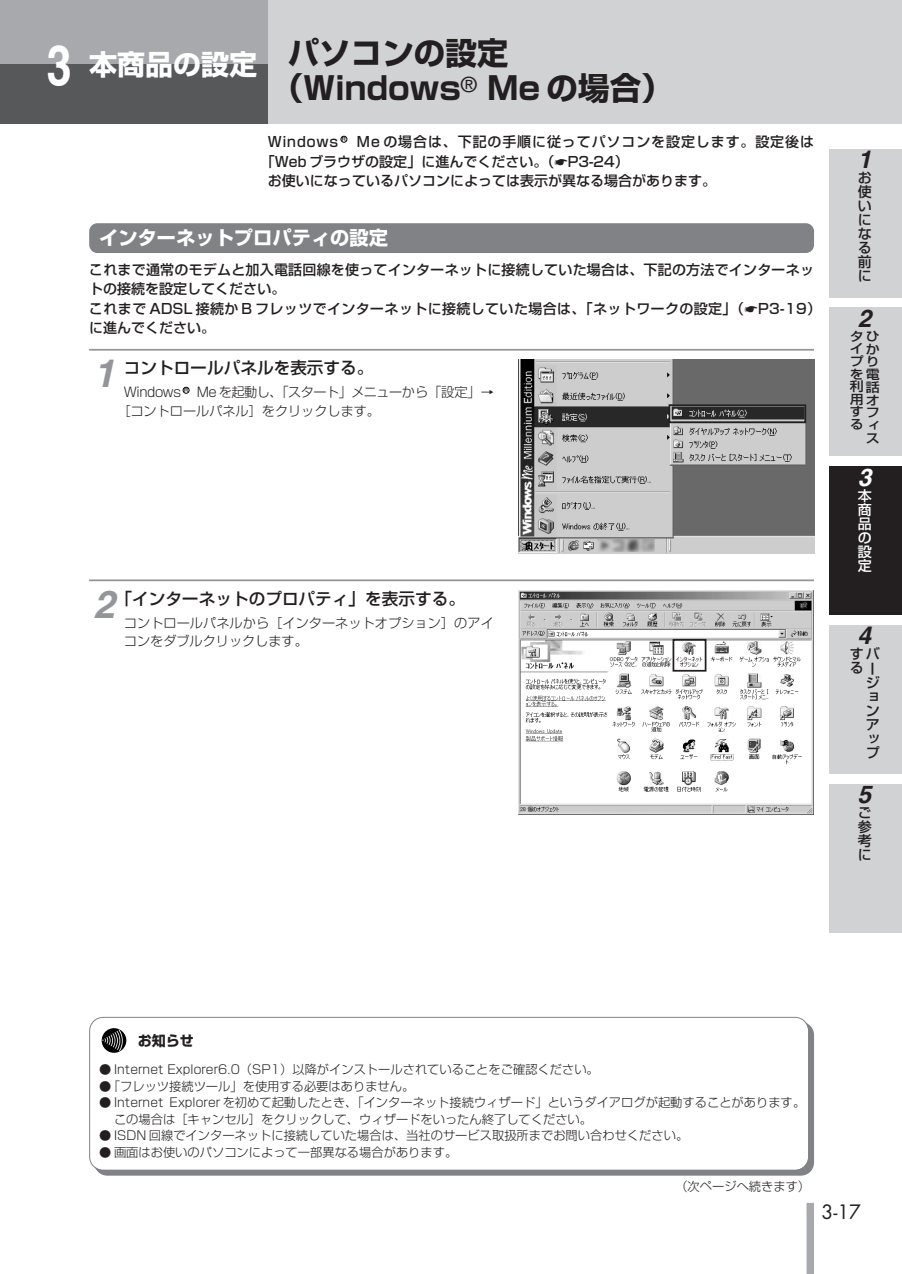
<style>
.page{position:relative;width:902px;height:1274px;background:#fff}
.page>*{position:absolute;margin:0;border:0;box-sizing:border-box;transform-origin:0 0}
.t1{font:italic 700 38.5px "Helvetica";color:#939598}
.t2{font:700 31.5px/35px "Shin Go";color:#231f20}
.t3{font:700 28px "Shin Go";color:#fff}
.t4{font:italic 700 24.5px "Helvetica";color:#231f20}
.t5{font:italic 700 24.5px "Helvetica";color:#fff}
.t6{font:700 19.25px "Shin Go";color:#fff}
.t7{font:19.25px "Futura";color:#231f20}
.t8{font:500 16.62px "Shin Go";color:#231f20}
.t9{font:500 14px/14px "Shin Go";letter-spacing:.015em;color:#231f20;text-align:justify}
.t10{font:500 14px "Shin Go";letter-spacing:.06em;color:#231f20}
.t11{font:500 14px/14px "Shin Go";color:#fff;text-align:justify}
.t12{font:700 14px "Shin Go";color:#231f20}
.t13{font:300 13.12px/18.4px "Shin Go";letter-spacing:-.02em;color:#231f20}
.t14{font:300 13.12px/18.4px "Shin Go";color:#231f20}
.t15{font:500 12.6px/12.8px "Shin Go";letter-spacing:.125em;color:#231f20;text-align:right;scale:1.11 1}
.t16{font:300 12.25px/16.6px "Shin Go";color:#231f20}
.t17{font:500 5.25px "Shin Go";color:#000}
.s1{font-family:"Helvetica";font-size:56px}
</style>
<div class="page">
<div style="left:0;top:0;width:901px;height:124px;background:#d1d2d4"></div>
<div style="left:806px;top:1203px;width:7px;height:71px;background:#a8a9ad"></div>
<div style="left:0;top:0;width:268px;height:69px;background:#a8a9ad"></div>
<div style="left:0;top:64px;width:268px;height:60px;background:#57585a"></div>
<svg style="left:341px;top:136px;width:6px;height:6px"></svg>
<div style="left:828px;top:149px;width:73px;height:149px;background:#d1d2d4"></div>
<div style="left:828px;top:308px;width:73px;height:148px;background:#d1d2d4"></div>
<div style="left:828px;top:466px;width:73px;height:149px;background:#231f20"></div>
<div style="left:828px;top:625px;width:73px;height:149px;background:#d1d2d4"></div>
<div style="left:828px;top:784px;width:73px;height:149px;background:#d1d2d4"></div>
<div style="left:94px;top:1022px;width:719px;height:154px;background:#808285;border-radius:13px"></div>
<div style="left:90px;top:1018px;width:718px;height:152px;background:#fff;border-radius:13px"></div>
<div style="left:89px;top:1017px;width:719px;height:154px;border:1px solid #808285;border-radius:14px"></div>
<svg style="left:102px;top:1028px;width:24px;height:25px"></svg>
<svg style="left:102px;top:1030px;width:21px;height:21px"></svg>
<div style="left:89px;top:223px;width:724px;height:30px;background:#808285;border-radius:8px"></div>
<svg style="left:183px;top:387px;width:6px;height:6px"></svg>
<hr style="left:89px;top:349px;width:724px;height:2px;background:#939598">
<img style="left:518px;top:360px;width:295px;height:194px">
<hr style="left:89px;top:579px;width:724px;height:2px;background:#939598">
<img style="left:518px;top:590px;width:295px;height:225px">
<svg style="left:667px;top:403px;width:139px;height:270px"></svg>
<h3 class="t3" style="left:47px;top:54px;width:212px"><span class="s1">3</span> 本商品の設定</h3>
<h2 class="t2" style="left:272px;top:40px;width:402px;text-indent:16px">パソコンの設定（Windows<sup>®</sup> Me の場合）</h2>
<p class="t10" style="left:268px;top:137px;width:72px">Windows</p>
<p class="t10" style="left:357px;top:137px;width:458px">Me の場合は、下記の手順に従ってパソコンを設定します。設定後は</p>
<p class="t9" style="left:261px;top:156px;width:369px">「Web ブラウザの設定」に進んでください。（☛P3-24）</p>
<p class="t9" style="left:268px;top:175px;width:450px">お使いになっているパソコンによっては表示が異なる場合があります。</p>
<p class="t17" style="left:342px;top:137px;width:5px">R</p>
<h3 class="t6" style="left:99px;top:231px;width:290px">インターネットプロパティの設定</h3>
<p class="t9" style="left:89px;top:262px;width:733px;line-height:19.2px;text-align:left">これまで通常のモデムと加入電話回線を使ってインターネットに接続していた場合は、下記の方法でインターネットの接続を設定してください。<br>これまで ADSL 接続か B フレッツでインターネットに接続していた場合は、「ネットワークの設定」（☛P3-19）に進んでください。</p>
<h3 class="t8" style="left:124px;top:362px;width:251px">コントロールパネルを表示する。</h3>
<p class="t13" style="left:117px;top:385px;width:378px;text-indent:7px">Windows Me を起動し、「スタート」メニューから「設定」→［コントロールパネル］をクリックします。</p>
<h1 class="t1" style="left:93px;top:360px;width:23px">1</h1>
<p class="t17" style="left:184px;top:388px;width:5px">R</p>
<h3 class="t8" style="left:116px;top:592px;width:351px">「インターネットのプロパティ」を表示する。</h3>
<p class="t14" style="left:124px;top:616px;width:371px">コントロールパネルから［インターネットオプション］のアイコンをダブルクリックします。</p>
<h1 class="t1" style="left:94px;top:590px;width:23px">2</h1>
<h3 class="t4" style="left:857px;top:151px;width:15px">1</h3>
<p class="t9" style="left:857px;top:173px;width:15px">お使いになる前に</p>
<h3 class="t4" style="left:857px;top:309px;width:15px">2</h3>
<p class="t15" style="left:849px;top:331px;width:28px">タひイかプりを電利話用オすフるィス</p>
<h3 class="t5" style="left:857px;top:468px;width:15px">3</h3>
<p class="t11" style="left:857px;top:490px;width:15px">本商品の設定</p>
<h3 class="t4" style="left:857px;top:627px;width:15px">4</h3>
<p class="t9" style="left:849px;top:649px;width:31px;text-align:right">すバるージョンアップ</p>
<h3 class="t4" style="left:857px;top:786px;width:15px">5</h3>
<p class="t9" style="left:857px;top:808px;width:15px">ご参考に</p>
<p class="t12" style="left:138px;top:1035px;width:57px">お知らせ</p>
<p class="t16" style="left:99px;top:1063px;width:501px">● Internet Explorer6.0（SP1）以降がインストールされていることをご確認ください。</p>
<p class="t16" style="left:99px;top:1079px;width:317px">●「フレッツ接続ツール」を使用する必要はありません。</p>
<p class="t16" style="left:114px;top:1096px;width:692px;text-indent:-15px">● Internet Explorer を初めて起動したとき、「インターネット接続ウィザード」というダイアログが起動することがあります。この場合は［キャンセル］をクリックして、ウィザードをいったん終了してください。</p>
<p class="t16" style="left:99px;top:1129px;width:590px">● ISDN 回線でインターネットに接続していた場合は、当社のサービス取扱所までお問い合わせください。</p>
<p class="t16" style="left:99px;top:1146px;width:359px">● 画面はお使いのパソコンによって一部異なる場合があります。</p>
<p class="t16" style="left:675px;top:1180px;width:136px">（次ページへ続きます）</p>
<h3 class="t7" style="left:821px;top:1203px;width:41px">3-17</h3>
</div>
